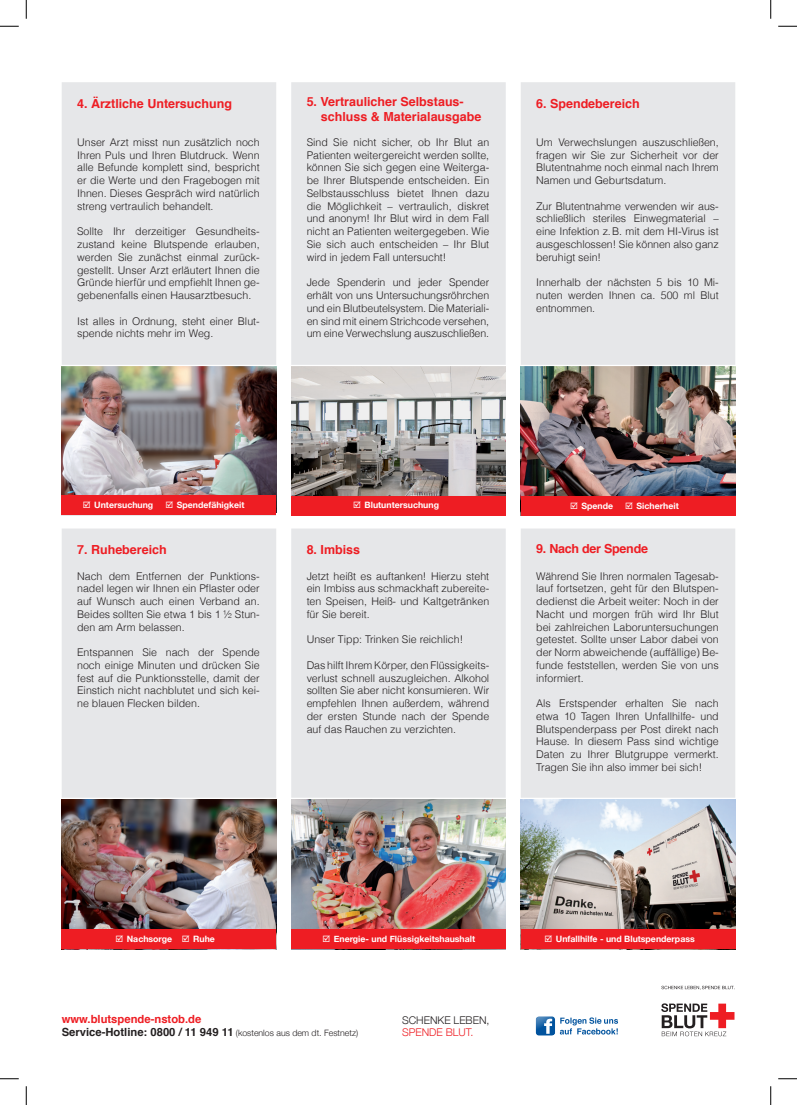
<style>
.page{position:relative;width:797px;height:1105px;background:#fff}
.page>*{position:absolute;margin:0;border:0;box-sizing:border-box;transform-origin:0 0}
.mengentext1{font:700 12.5px "Helvetica";color:#ee1d23}
.mengentext1-2{font:700 12.5px "Helvetica";letter-spacing:-.02em;color:#ee1d23}
.t1{font:700 11.25px "Helvetica";color:#231f20}
.t2{font:700 11.25px "Helvetica";color:#ee1d23}
.mengentext1-3{font:300 10.62px/12.8px "Helvetica";color:#231f20;text-align:justify}
.t3{font:300 10.62px "Helvetica Neue";color:#231f20}
.t4{font:300 10.62px "Helvetica Neue";color:#ee1d23}
.t5{font:700 8.75px "Helvetica Neue";color:#fff}
.s1{font-family:"Helvetica Neue";font-weight:300;font-size:8.75px}
</style>
<div class="page">
<div style="left:291px;top:82px;width:215px;height:283px;background:#e6e7e9"></div>
<div style="left:62px;top:82px;width:214px;height:283px;background:#e6e7e9"></div>
<svg style="left:661px;top:1003px;width:73px;height:33px"></svg>
<svg style="left:661px;top:986px;width:73px;height:4px"></svg>
<img style="left:62px;top:366px;width:214px;height:129px">
<img style="left:291px;top:366px;width:215px;height:130px">
<img style="left:521px;top:799px;width:214px;height:130px">
<div style="left:62px;top:495px;width:214px;height:20px;background:#ee1d23"></div>
<div style="left:291px;top:496px;width:215px;height:20px;background:#ee1d23"></div>
<div style="left:521px;top:528px;width:214px;height:270px;background:#e6e7e9"></div>
<div style="left:521px;top:929px;width:214px;height:20px;background:#ee1d23"></div>
<div style="left:521px;top:82px;width:214px;height:283px;background:#e6e7e9"></div>
<div style="left:62px;top:528px;width:214px;height:270px;background:#e6e7e9"></div>
<div style="left:291px;top:528px;width:215px;height:270px;background:#e6e7e9"></div>
<img style="left:291px;top:799px;width:215px;height:130px">
<div style="left:291px;top:929px;width:215px;height:20px;background:#ee1d23"></div>
<img style="left:62px;top:799px;width:214px;height:130px">
<div style="left:62px;top:929px;width:214px;height:20px;background:#ee1d23"></div>
<img style="left:521px;top:366px;width:214px;height:130px">
<div style="left:521px;top:496px;width:214px;height:20px;background:#ee1d23"></div>
<svg style="left:560px;top:1017px;width:58px;height:17px"></svg>
<div style="left:535px;top:1016px;width:20px;height:20px;background:#01539e;border-radius:3px"></div>
<div style="left:534px;top:1015px;width:23px;height:16px;background:#fff;opacity:.64"></div>
<svg style="left:544px;top:1019px;width:8px;height:15px"></svg>
<svg style="left:0;top:25px;width:19px;height:2px"></svg>
<svg style="left:778px;top:25px;width:19px;height:2px"></svg>
<svg style="left:0;top:1078px;width:19px;height:1px"></svg>
<svg style="left:778px;top:1078px;width:19px;height:1px"></svg>
<svg style="left:25px;top:0;width:2px;height:19px"></svg>
<svg style="left:25px;top:1086px;width:2px;height:19px"></svg>
<svg style="left:770px;top:0;width:1px;height:19px"></svg>
<svg style="left:770px;top:1086px;width:1px;height:19px"></svg>
<p class="mengentext1" style="left:77px;top:93px;width:156px">4. Ärztliche Untersuchung</p>
<p class="mengentext1-3" style="left:77px;top:136px;width:184px">Unser Arzt misst nun zusätzlich noch Ihren Puls und Ihren Blutdruck. Wenn alle Befunde komplett sind, bespricht er die Werte und den Fragebogen mit Ihnen. Dieses Gespräch wird natürlich streng vertraulich behandelt.</p>
<p class="mengentext1-3" style="left:77px;top:225px;width:184px">Sollte Ihr derzeitiger Gesundheits&shy;zustand keine Blutspende erlauben, werden Sie zunächst einmal zurück&shy;gestellt. Unser Arzt erläutert Ihnen die Gründe hierfür und empfiehlt Ihnen ge&shy;gebenenfalls einen Hausarztbesuch.</p>
<p class="mengentext1-3" style="left:77px;top:314px;width:184px">Ist alles in Ordnung, steht einer Blut&shy;spende nichts mehr im Weg.</p>
<p class="mengentext1" style="left:307px;top:91px;width:159px">5. Vertraulicher Selbstaus-</p>
<p class="mengentext1" style="left:321px;top:106px;width:162px">schluss &amp; Materialausgabe</p>
<p class="mengentext1-3" style="left:307px;top:136px;width:184px">Sind Sie nicht sicher, ob Ihr Blut an Patienten weitergereicht werden sollte, können Sie sich gegen eine Weiterga&shy;be Ihrer Blutspende entscheiden. Ein Selbstausschluss bietet Ihnen dazu die Möglichkeit – vertraulich, diskret und anonym! Ihr Blut wird in dem Fall nicht an Patienten weitergegeben. Wie Sie sich auch entscheiden – Ihr Blut wird in jedem Fall untersucht!</p>
<p class="mengentext1-3" style="left:307px;top:276px;width:184px">Jede Spenderin und jeder Spender erhält von uns Untersuchungsröhrchen und ein Blutbeutelsystem. Die Materiali&shy;en sind mit einem Strichcode versehen, um eine Verwechslung auszuschließen.</p>
<p class="mengentext1" style="left:536px;top:93px;width:105px">6. Spendebereich</p>
<p class="mengentext1-3" style="left:536px;top:136px;width:184px">Um Verwechslungen auszuschließen, fragen wir Sie zur Sicherheit vor der Blutentnahme noch einmal nach Ihrem Namen und Geburtsdatum.</p>
<p class="mengentext1-3" style="left:536px;top:199px;width:184px">Zur Blutentnahme verwenden wir aus&shy;schließlich steriles Einwegmaterial – eine Infektion z.B. mit dem HI-Virus ist ausgeschlossen! Sie können also ganz beruhigt sein!</p>
<p class="mengentext1-3" style="left:536px;top:276px;width:184px">Innerhalb der nächsten 5 bis 10 Mi&shy;nuten werden Ihnen ca. 500 ml Blut entnommen.</p>
<p class="t5" style="left:83px;top:500px;width:72px">☑ Untersuchung</p>
<p class="t5" style="left:165px;top:500px;width:81px">☑ Spendefähigkeit</p>
<p class="t5" style="left:353px;top:500px;width:87px">☑ Blutuntersuchung</p>
<p class="t5" style="left:570px;top:500px;width:44px">☑ Spende</p>
<p class="t5" style="left:625px;top:500px;width:55px">☑ Sicherheit</p>
<p class="mengentext1" style="left:77px;top:539px;width:91px">7. Ruhebereich</p>
<p class="mengentext1-3" style="left:77px;top:569px;width:184px">Nach dem Entfernen der Punktions&shy;nadel legen wir Ihnen ein Pflaster oder auf Wunsch auch einen Verband an.<br>Beides sollten Sie etwa 1 bis 1 ½ Stun&shy;den am Arm belassen.</p>
<p class="mengentext1-3" style="left:77px;top:646px;width:184px">Entspannen Sie nach der Spende noch einige Minuten und drücken Sie fest auf die Punktionsstelle, damit der Einstich nicht nachblutet und sich kei&shy;ne blauen Flecken bilden.</p>
<p class="mengentext1" style="left:307px;top:539px;width:55px">8. Imbiss</p>
<p class="mengentext1-3" style="left:307px;top:569px;width:184px">Jetzt heißt es auftanken! Hierzu steht ein Imbiss aus schmackhaft zubereite&shy;ten Speisen, Heiß- und Kaltgetränken für Sie bereit.</p>
<p class="mengentext1-3" style="left:307px;top:633px;width:158px">Unser Tipp: Trinken Sie reichlich!</p>
<p class="mengentext1-3" style="left:307px;top:658px;width:184px">Das hilft Ihrem Körper, den Flüssigkeits&shy;verlust schnell auszugleichen. Alkohol sollten Sie aber nicht konsumieren. Wir empfehlen Ihnen außerdem, während der ersten Stunde nach der Spende auf das Rauchen zu verzichten.</p>
<p class="mengentext1-2" style="left:536px;top:538px;width:113px">9. Nach der Spende</p>
<p class="mengentext1-3" style="left:536px;top:569px;width:184px">Während Sie Ihren normalen Tagesab&shy;lauf fortsetzen, geht für den Blutspen&shy;dedienst die Arbeit weiter: Noch in der Nacht und morgen früh wird Ihr Blut bei zahlreichen Laboruntersuchungen getestet. Sollte unser Labor dabei von der Norm abweichende (auffällige) Be&shy;funde feststellen, werden Sie von uns informiert.</p>
<p class="mengentext1-3" style="left:536px;top:697px;width:184px">Als Erstspender erhalten Sie nach etwa 10 Tagen Ihren Unfallhilfe- und Blutspenderpass per Post direkt nach Hause. In diesem Pass sind wichtige Daten zu Ihrer Blutgruppe vermerkt.<br>Tragen Sie ihn also immer bei sich!</p>
<p class="t5" style="left:115px;top:934px;width:101px">☑ Nachsorge ☑ Ruhe</p>
<p class="t5" style="left:322px;top:934px;width:154px">☑ Energie- und Flüssigkeitshaushalt</p>
<p class="t2" style="left:62px;top:1009px;width:141px">www.blutspende-nstob.de</p>
<p class="t1" style="left:62px;top:1023px;width:298px">Service-Hotline: 0800 / 11 949 11 <span class="s1">(kostenlos aus dem dt. Festnetz)</span></p>
<p class="t3" style="left:402px;top:1014px;width:89px">SCHENKE LEBEN,</p>
<p class="t4" style="left:402px;top:1026px;width:73px">SPENDE BLUT.</p>
<p class="t5" style="left:544px;top:934px;width:152px">☑ Unfallhilfe - und Blutspenderpass</p>
</div>
